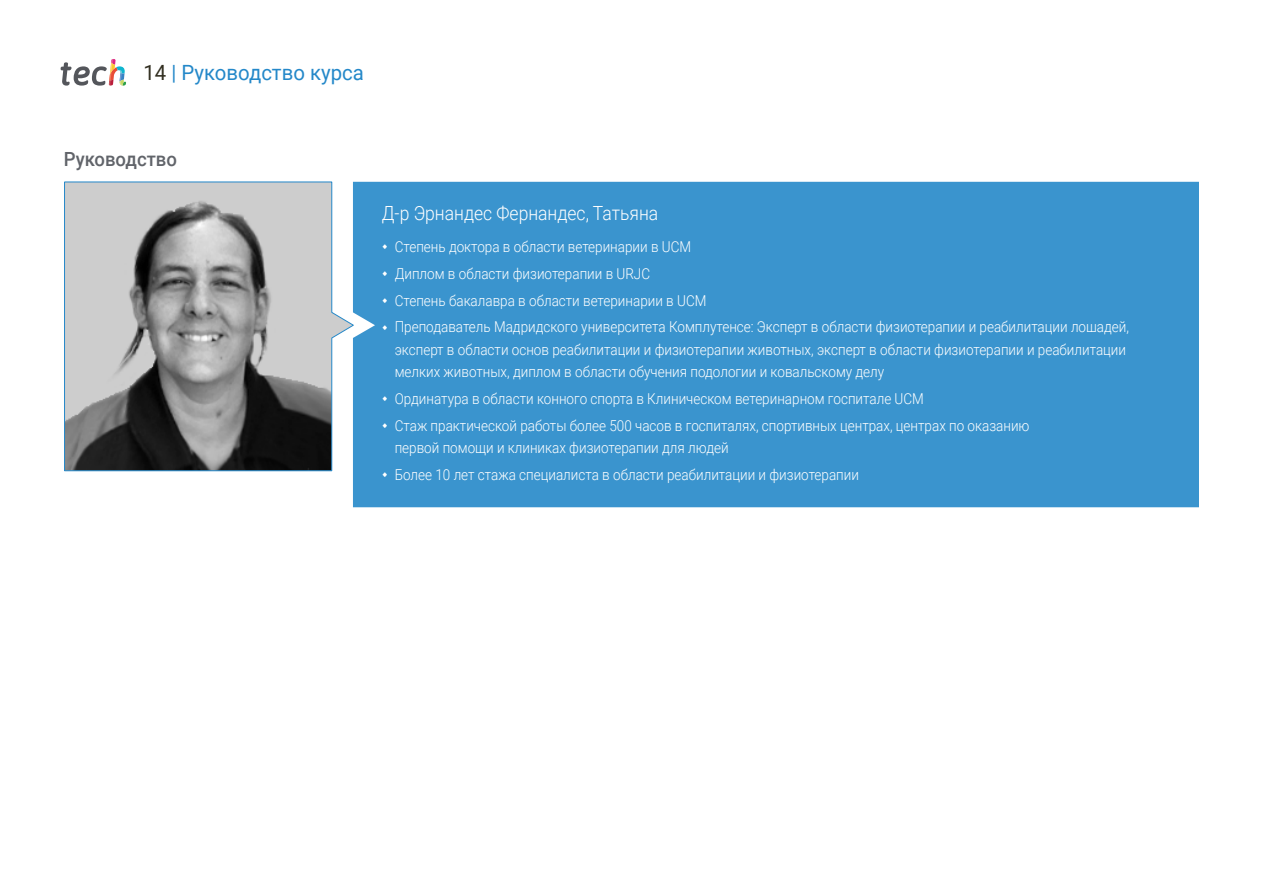
<style>
.page{position:relative;width:1263px;height:893px;background:#fff}
.page>*{position:absolute;margin:0;border:0;box-sizing:border-box;transform-origin:0 0}
.t1{font:21px "Roboto";color:#2488c9}
.t2{font:300 19.5px "Roboto";color:#fff;scale:.9 1}
.t3{font:500 19.5px "Roboto";color:#61646a;scale:.95 1}
.t4{font:300 15px/26.7px "Roboto";color:#fff;scale:.9 1}
.s1{color:#312e20}
</style>
<div class="page">
<svg style="left:61px;top:59px;width:65px;height:27px"></svg>
<div style="left:353px;top:182px;width:846px;height:325px;background:#3a94ce"></div>
<svg style="left:64px;top:182px;width:290px;height:289px"></svg>
<svg style="left:383px;top:244px;width:4px;height:5px"></svg>
<svg style="left:383px;top:271px;width:4px;height:5px"></svg>
<svg style="left:383px;top:298px;width:4px;height:5px"></svg>
<svg style="left:383px;top:325px;width:4px;height:5px"></svg>
<svg style="left:383px;top:396px;width:4px;height:5px"></svg>
<svg style="left:383px;top:423px;width:4px;height:5px"></svg>
<svg style="left:383px;top:472px;width:4px;height:5px"></svg>
<h1 class="t1" style="left:144px;top:57px;width:222px"><span class="s1">14</span> | Руководство курса</h1>
<h2 class="t3" style="left:64px;top:145px;width:121px">Руководство</h2>
<h2 class="t2" style="left:382px;top:200px;width:308px">Д-р Эрнандес Фернандес, Татьяна</h2>
<p class="t4" style="left:395px;top:233px;width:817px">Степень доктора в области ветеринарии в UCM<br>Диплом в области физиотерапии в URJC<br>Степень бакалавра в области ветеринарии в UCM<br>Преподаватель Мадридского университета Комплутенсе: Эксперт в области физиотерапии и реабилитации лошадей,</p>
<p class="t4" style="left:395px;top:338px;width:814px;line-height:22.5px">эксперт в области основ реабилитации и физиотерапии животных, эксперт в области физиотерапии и реабилитации мелких животных, диплом в области обучения подологии и ковальскому делу</p>
<p class="t4" style="left:395px;top:385px;width:707px">Ординатура в области конного спорта в Клиническом ветеринарном госпитале UCM<br>Стаж практической работы более 500 часов в госпиталях, спортивных центрах, центрах по оказанию</p>
<p class="t4" style="left:395px;top:434px;width:517px">первой помощи и клиниках физиотерапии для людей<br>Более 10 лет стажа специалиста в области реабилитации и физиотерапии</p>
</div>
